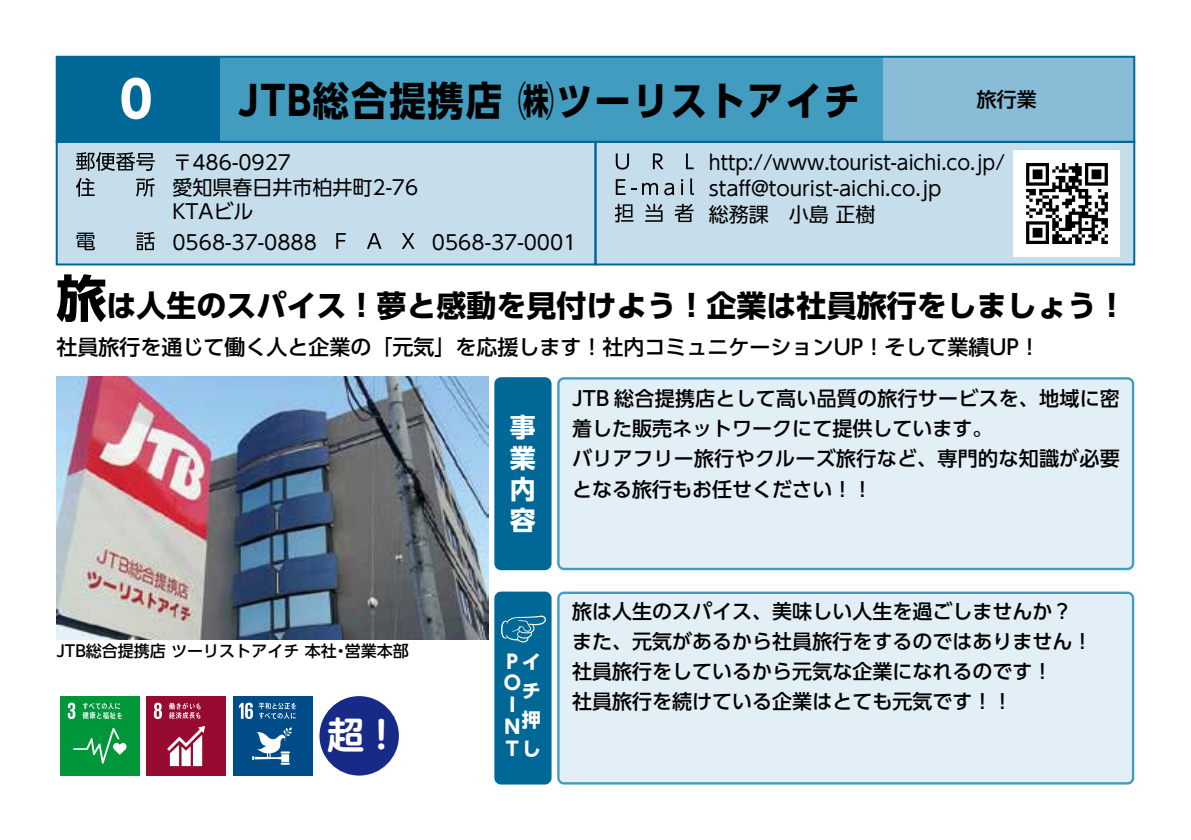
<style>
.page{position:relative;width:1191px;height:840px;background:#fff}
.page>*{position:absolute;margin:0;border:0;box-sizing:border-box;transform-origin:0 0}
.t1{font:700 50px "UD Shin Go Pro";color:#fff}
.t2{font:700 40px "UD Shin Go Pro";letter-spacing:.05em;color:#000;scale:.91 1}
.t3{font:37.2px "UD Shin M Go Pro De Bold 90 pv RKSJ H";color:#fff}
.t4{font:700 30px "UD Shin Go Pro";color:#000}
.t5{font:700 26px/31.2px "UD Shin Go Pro";color:#fff;text-align:justify}
.t6{font:500 21px "UD Shin Go Pro";color:#000}
.t7{font:500 20px/30px "UD Shin Go Pro";color:#000}
.t8{font:20px/25.8px "UD Shin Go Pro";color:#000;scale:.96 1}
.t9{font:20px/24px "UD Shin Go Pro";color:#000}
.t10{font:700 19.2px/21.8px "UD Shin Go Pro";color:#fff}
.t11{font:500 16px "UD Shin Go Pro";color:#000}
.s1{font-size:50px}
</style>
<div class="page">
<div style="left:57px;top:57px;width:163px;height:85px;background:#006896"></div>
<div style="left:57px;top:142px;width:538px;height:122px;background:#c6deeb"></div>
<div style="left:595px;top:142px;width:539px;height:122px;background:#c6deeb"></div>
<div style="left:220px;top:57px;width:663px;height:85px;background:#419cc0"></div>
<div style="left:883px;top:57px;width:251px;height:85px;background:#89bcd6"></div>
<div style="left:494px;top:377px;width:57px;height:193px;background:#006896;border-radius:7px"></div>
<div style="left:557px;top:591px;width:577px;height:193px;background:#e3eff6"></div>
<div style="left:494px;top:591px;width:57px;height:193px;background:#006896;border-radius:7px"></div>
<div style="left:56px;top:141px;width:540px;height:124px;border:2px solid #006896"></div>
<div style="left:594px;top:141px;width:541px;height:124px;border:2px solid #006896"></div>
<div style="left:56px;top:56px;width:1079px;height:87px;border:2px solid #006896"></div>
<div style="left:557px;top:377px;width:577px;height:193px;background:#e3eff6"></div>
<svg style="left:501px;top:615px;width:45px;height:27px"></svg>
<svg style="left:616px;top:153px;width:13px;height:16px"></svg>
<svg style="left:653px;top:153px;width:10px;height:16px"></svg>
<svg style="left:686px;top:153px;width:7px;height:16px"></svg>
<svg style="left:616px;top:179px;width:9px;height:16px"></svg>
<svg style="left:642px;top:183px;width:16px;height:12px"></svg>
<svg style="left:664px;top:183px;width:10px;height:12px"></svg>
<svg style="left:681px;top:179px;width:2px;height:16px"></svg>
<svg style="left:690px;top:178px;width:4px;height:17px"></svg>
<svg style="left:615px;top:204px;width:18px;height:18px"></svg>
<svg style="left:645px;top:204px;width:17px;height:18px"></svg>
<svg style="left:674px;top:204px;width:19px;height:18px"></svg>
<svg style="left:336px;top:233px;width:10px;height:16px"></svg>
<svg style="left:367px;top:233px;width:14px;height:16px"></svg>
<svg style="left:402px;top:233px;width:12px;height:16px"></svg>
<svg style="left:77px;top:232px;width:18px;height:18px"></svg>
<svg style="left:136px;top:232px;width:19px;height:18px"></svg>
<svg style="left:76px;top:152px;width:79px;height:19px"></svg>
<svg style="left:76px;top:178px;width:19px;height:18px"></svg>
<svg style="left:136px;top:178px;width:19px;height:18px"></svg>
<div style="left:60px;top:695px;width:79px;height:80px;background:#00973b"></div>
<svg style="left:73px;top:727px;width:53px;height:36px"></svg>
<svg style="left:68px;top:702px;width:7px;height:16px"></svg>
<svg style="left:82px;top:702px;width:40px;height:16px"></svg>
<div style="left:147px;top:695px;width:79px;height:80px;background:#970b31"></div>
<svg style="left:167px;top:726px;width:38px;height:39px"></svg>
<svg style="left:154px;top:702px;width:8px;height:16px"></svg>
<svg style="left:169px;top:702px;width:32px;height:16px"></svg>
<div style="left:233px;top:695px;width:79px;height:80px;background:#004c88"></div>
<svg style="left:252px;top:727px;width:40px;height:37px"></svg>
<svg style="left:239px;top:702px;width:14px;height:16px"></svg>
<svg style="left:259px;top:702px;width:37px;height:16px"></svg>
<div style="left:319px;top:695px;width:80px;height:80px;background:#172a88;border-radius:50%"></div>
<img style="left:56px;top:376px;width:432px;height:263px">
<img style="left:1013px;top:150px;width:107px;height:106px">
<h1 class="t1" style="left:120px;top:59px;width:34px">0</h1>
<h2 class="t2" style="left:238px;top:68px;width:685px">JTB総合提携店 ㈱ツーリストアイチ</h2>
<p class="t7" style="left:977px;top:83px;width:61px">旅行業</p>
<p class="t9" style="left:172px;top:149px;width:120px">〒486-0927</p>
<p class="t9" style="left:172px;top:175px;width:247px">愛知県春日井市柏井町2-76<br>KTAビル</p>
<p class="t9" style="left:172px;top:230px;width:146px">0568-37-0888</p>
<p class="t9" style="left:432px;top:230px;width:146px">0568-37-0001</p>
<p class="t8" style="left:709px;top:148px;width:310px">http://www.tourist-aichi.co.jp/ staff@tourist-aichi.co.jp<br>総務課　小島 正樹</p>
<h3 class="t4" style="left:56px;top:281px;width:1071px"><span class="s1">旅</span>は人生のスパイス！夢と感動を見付けよう！企業は社員旅行をしましょう！</h3>
<p class="t6" style="left:56px;top:330px;width:985px">社員旅行を通じて働く人と企業の「元気」を応援します！社内コミュニケーションUP！そして業績UP！</p>
<p class="t7" style="left:572px;top:383px;width:549px">JTB 総合提携店として高い品質の旅行サービスを、地域に密着した販売ネットワークにて提供しています。<br>バリアフリー旅行やクルーズ旅行など、専門的な知識が必要となる旅行もお任せください！！</p>
<h3 class="t5" style="left:510px;top:410px;width:27px">事業内容</h3>
<p class="t11" style="left:56px;top:637px;width:354px">JTB総合提携店 ツーリストアイチ 本社・営業本部</p>
<h3 class="t3" style="left:327px;top:704px;width:74px">超！</h3>
<p class="t10" style="left:503px;top:649px;width:37px">Pイ<br>O<br>I<br>N<br>Tし</p>
<p class="t10" style="left:522px;top:675px;width:20px;line-height:29.2px">チ押</p>
<p class="t7" style="left:572px;top:595px;width:522px">旅は人生のスパイス、美味しい人生を過ごしませんか？また、元気があるから社員旅行をするのではありません！社員旅行をしているから元気な企業になれるのです！<br>社員旅行を続けている企業はとても元気です！！</p>
</div>
